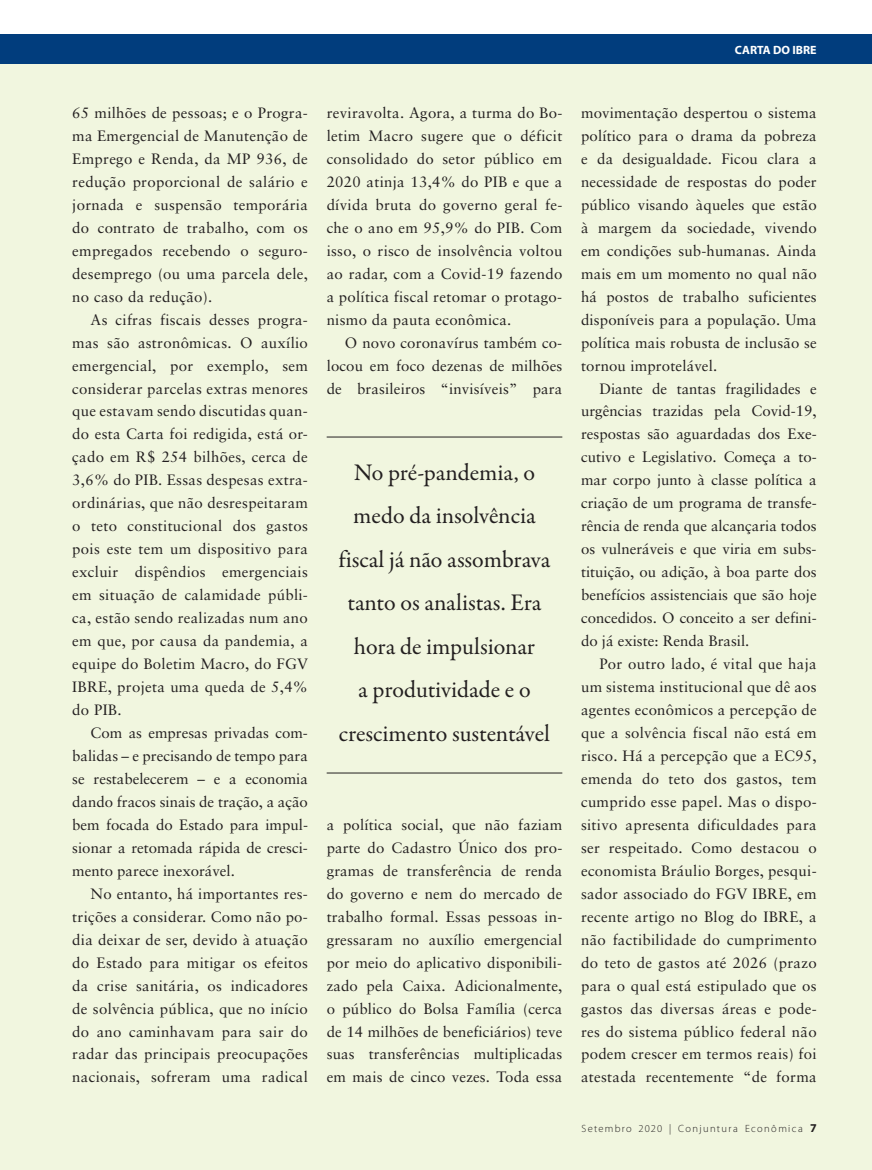
<style>
.page{position:relative;width:872px;height:1170px;background:#fff}
.page>*{position:absolute;margin:0;border:0;box-sizing:border-box;transform-origin:0 0}
.t1{font:24px/43.5px "Garamond Premr Pro";letter-spacing:-.005em;color:#231f20;text-align:center}
.t2{font:15px/23px "Sabon";letter-spacing:.015em;color:#231f20;text-align:justify}
.t3{font:12px "Adobe Corp ID Myriad Bd";color:#fff}
.t4{font:10.5px "Adobe Corp ID Myriad Lt";letter-spacing:.125em;color:#231f20}
.s1{font-family:"Adobe Corp ID Myriad Bd";font-size:12px}
</style>
<div class="page">
<div style="left:0;top:55px;width:872px;height:1114px;background:#f1f6df"></div>
<div style="left:0;top:34px;width:872px;height:30px;background:#013d7d"></div>
<hr style="left:327px;top:437px;width:235px;height:1px;background:#231f20">
<hr style="left:327px;top:772px;width:235px;height:1px;background:#231f20">
<p class="t3" style="left:735px;top:43px;width:83px">CARTA DO IBRE</p>
<p class="t2" style="left:72px;top:101px;width:237px">65 milhões de pessoas; e o Progra&shy;ma Emergencial de Manutenção de Emprego e Renda, da MP 936, de redução proporcional de salário e jornada e suspensão temporária do contrato de trabalho, com os empregados recebendo o seguro&shy;desemprego (ou uma parcela dele, no caso da redução).</p>
<p class="t2" style="left:72px;top:308px;width:237px;text-indent:18px">As cifras fiscais desses progra&shy;mas são astronômicas. O auxílio emergencial, por exemplo, sem considerar parcelas extras menores que estavam sendo discutidas quan&shy;do esta Carta foi redigida, está or&shy;çado em R$ 254 bilhões, cerca de 3,6% do PIB. Essas despesas extra&shy;ordinárias, que não desrespeitaram o teto constitucional dos gastos pois este tem um dispositivo para excluir dispêndios emergenciais em situação de calamidade públi&shy;ca, estão sendo realizadas num ano em que, por causa da pandemia, a equipe do Boletim Macro, do FGV IBRE, projeta uma queda de 5,4% do PIB.</p>
<p class="t2" style="left:72px;top:721px;width:237px;text-indent:18px">Com as empresas privadas com&shy;balidas – e precisando de tempo para se restabelecerem – e a economia dando fracos sinais de tração, a ação bem focada do Estado para impul&shy;sionar a retomada rápida de cresci&shy;mento parece inexorável.</p>
<p class="t2" style="left:72px;top:881px;width:237px;text-indent:18px">No entanto, há importantes res&shy;trições a considerar. Como não po&shy;dia deixar de ser, devido à atuação do Estado para mitigar os efeitos da crise sanitária, os indicadores de solvência pública, que no início do ano caminhavam para sair do radar das principais preocupações nacionais, sofreram uma radical</p>
<p class="t2" style="left:327px;top:101px;width:237px">reviravolta. Agora, a turma do Bo&shy;letim Macro sugere que o déficit consolidado do setor público em 2020 atinja 13,4% do PIB e que a dívida bruta do governo geral fe&shy;che o ano em 95,9% do PIB. Com isso, o risco de insolvência voltou ao radar, com a Covid-19 fazendo a política fiscal retomar o protago&shy;nismo da pauta econômica.</p>
<p class="t2" style="left:327px;top:331px;width:237px;text-indent:18px">O novo coronavírus também co&shy;locou em foco dezenas de milhões de brasileiros “invisíveis” para</p>
<h1 class="t1" style="left:339px;top:451px;width:213px">No pré-pandemia, o medo da insolvência fiscal já não assombrava tanto os analistas. Era hora de impulsionar<br>a produtividade e o crescimento sustentável</h1>
<p class="t2" style="left:327px;top:812px;width:237px">a política social, que não faziam parte do Cadastro Único dos pro&shy;gramas de transferência de renda do governo e nem do mercado de trabalho formal. Essas pessoas in&shy;gressaram no auxílio emergencial por meio do aplicativo disponibili&shy;zado pela Caixa. Adicionalmente, o público do Bolsa Família (cerca de 14 milhões de beneficiários) teve suas transferências multiplicadas em mais de cinco vezes. Toda essa</p>
<p class="t2" style="left:581px;top:101px;width:237px">movimentação despertou o sistema político para o drama da pobreza e da desigualdade. Ficou clara a necessidade de respostas do poder público visando àqueles que estão à margem da sociedade, vivendo em condições sub-humanas. Ainda mais em um momento no qual não há postos de trabalho suficientes disponíveis para a população. Uma política mais robusta de inclusão se tornou improtelável.</p>
<p class="t2" style="left:581px;top:376px;width:237px;text-indent:18px">Diante de tantas fragilidades e urgências trazidas pela Covid-19, respostas são aguardadas dos Exe&shy;cutivo e Legislativo. Começa a to&shy;mar corpo junto à classe política a criação de um programa de transfe&shy;rência de renda que alcançaria todos os vulneráveis e que viria em subs&shy;tituição, ou adição, à boa parte dos benefícios assistenciais que são hoje concedidos. O conceito a ser defini&shy;do já existe: Renda Brasil.</p>
<p class="t2" style="left:581px;top:652px;width:237px;text-indent:18px">Por outro lado, é vital que haja um sistema institucional que dê aos agentes econômicos a percepção de que a solvência fiscal não está em risco. Há a percepção que a EC95, emenda do teto dos gastos, tem cumprido esse papel. Mas o dispo&shy;sitivo apresenta dificuldades para ser respeitado. Como destacou o economista Bráulio Borges, pesqui&shy;sador associado do FGV IBRE, em recente artigo no Blog do IBRE, a não factibilidade do cumprimento do teto de gastos até 2026 (prazo para o qual está estipulado que os gastos das diversas áreas e pode&shy;res do sistema público federal não podem crescer em termos reais) foi atestada recentemente “de forma</p>
<p class="t4" style="left:581px;top:1122px;width:236px">Setembro 2020 | Conjuntura Econômica <span class="s1">7</span></p>
</div>
